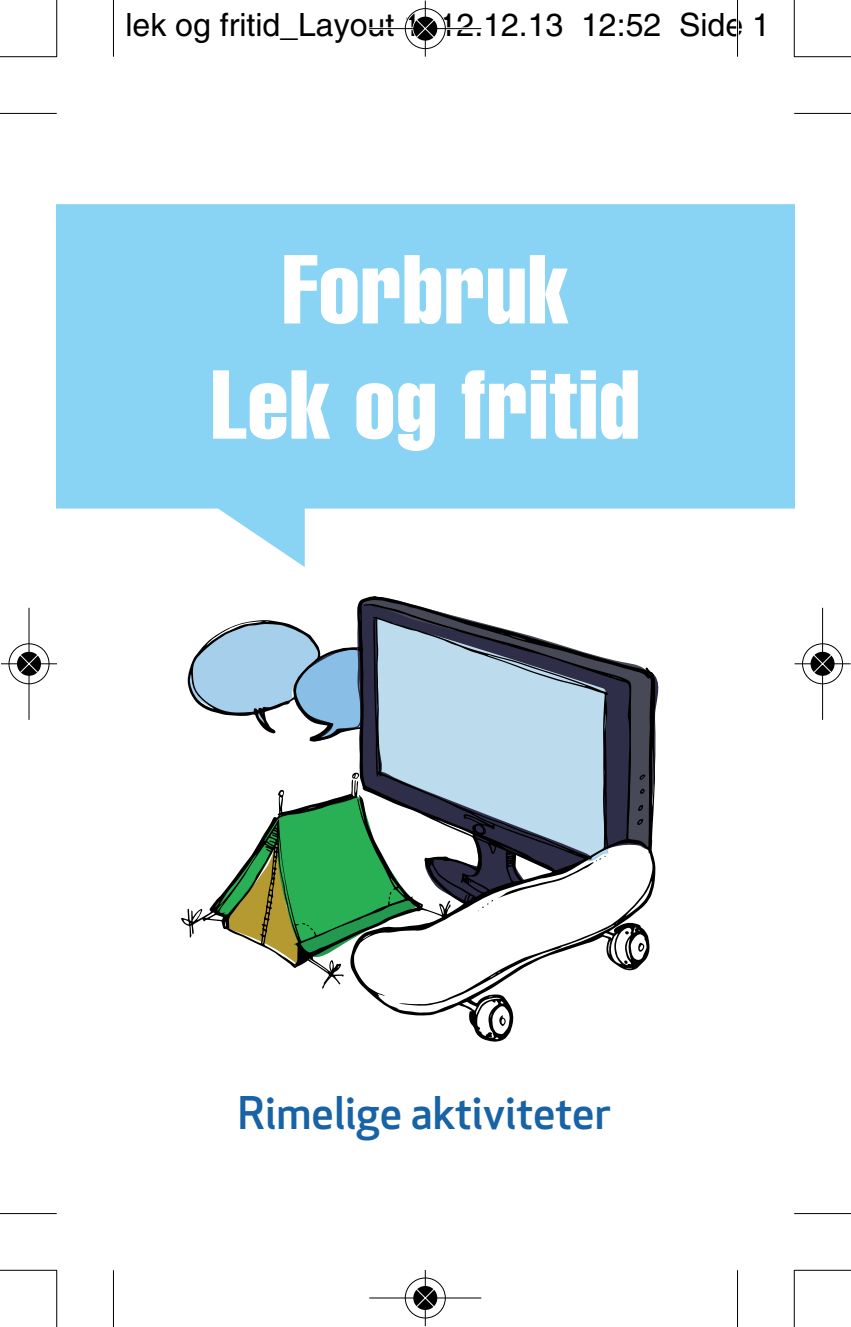
<style>
.page{position:relative;width:851px;height:1327px;background:#fff}
.page>*{position:absolute;margin:0;border:0;box-sizing:border-box;transform-origin:0 0}
.t1{font:extra-condensed 96px/115.2px "Helvetica";letter-spacing:.01em;color:#fff;text-align:center}
.t2{font:44px "Apex New PS Medium Tabular";color:#1863a5}
.t3{font:32px "Helvetica";color:#000}
</style>
<div class="page">
<svg style="left:181px;top:596px;width:474px;height:446px"></svg>
<svg style="left:351px;top:772px;width:8px;height:7px"></svg>
<svg style="left:212px;top:792px;width:216px;height:175px"></svg>
<svg style="left:478px;top:856px;width:127px;height:55px"></svg>
<svg style="left:637px;top:819px;width:6px;height:6px"></svg>
<svg style="left:637px;top:804px;width:6px;height:7px"></svg>
<svg style="left:639px;top:774px;width:6px;height:6px"></svg>
<svg style="left:639px;top:788px;width:5px;height:6px"></svg>
<svg style="left:498px;top:1015px;width:7px;height:11px"></svg>
<svg style="left:623px;top:960px;width:4px;height:4px"></svg>
<svg style="left:638px;top:942px;width:6px;height:10px"></svg>
<svg style="left:627px;top:641px;width:27px;height:38px"></svg>
<svg style="left:181px;top:619px;width:184px;height:123px"></svg>
<svg style="left:57px;top:204px;width:737px;height:363px;fill:#89d3f4"></svg>
<hr style="left:113px;top:0;width:1px;height:57px;background:#000">
<hr style="left:0;top:113px;width:57px;height:1px;background:#000">
<hr style="left:736px;top:0;width:2px;height:57px;background:#000">
<hr style="left:794px;top:113px;width:56px;height:1px;background:#000">
<hr style="left:113px;top:1270px;width:1px;height:57px;background:#000">
<hr style="left:0;top:1213px;width:57px;height:1px;background:#000">
<hr style="left:736px;top:1270px;width:2px;height:57px;background:#000">
<hr style="left:794px;top:1213px;width:56px;height:1px;background:#000">
<hr style="left:56px;top:0;width:1px;height:57px;background:#000">
<hr style="left:0;top:56px;width:57px;height:1px;background:#000">
<hr style="left:793px;top:0;width:1px;height:57px;background:#000">
<hr style="left:794px;top:56px;width:56px;height:1px;background:#000">
<hr style="left:56px;top:1270px;width:1px;height:57px;background:#000">
<hr style="left:0;top:1269px;width:57px;height:2px;background:#000">
<hr style="left:793px;top:1270px;width:1px;height:57px;background:#000">
<hr style="left:794px;top:1269px;width:56px;height:2px;background:#000">
<div style="left:404px;top:7px;width:42px;height:43px;border:3px solid #fff;border-radius:50%"></div>
<svg style="left:412px;top:16px;width:26px;height:25px"></svg>
<hr style="left:369px;top:28px;width:112px;height:1px;background:#000">
<hr style="left:424px;top:1px;width:2px;height:56px;background:#000">
<div style="left:404px;top:8px;width:42px;height:41px;border:1px solid #000;border-radius:50%"></div>
<svg style="left:413px;top:17px;width:24px;height:24px"></svg>
<svg style="left:415px;top:18px;width:20px;height:21px"></svg>
<div style="left:404px;top:1276px;width:42px;height:43px;border:3px solid #fff;border-radius:50%"></div>
<svg style="left:412px;top:1285px;width:26px;height:25px"></svg>
<hr style="left:369px;top:1297px;width:112px;height:1px;background:#000">
<hr style="left:424px;top:1270px;width:2px;height:56px;background:#000">
<div style="left:404px;top:1277px;width:42px;height:41px;border:1px solid #000;border-radius:50%"></div>
<svg style="left:413px;top:1286px;width:24px;height:24px"></svg>
<svg style="left:415px;top:1287px;width:20px;height:21px"></svg>
<div style="left:8px;top:642px;width:42px;height:43px;border:3px solid #fff;border-radius:50%"></div>
<svg style="left:16px;top:651px;width:26px;height:25px"></svg>
<hr style="left:28px;top:608px;width:2px;height:112px;background:#000">
<hr style="left:1px;top:663px;width:56px;height:1px;background:#000">
<div style="left:8px;top:643px;width:42px;height:41px;border:1px solid #000;border-radius:50%"></div>
<svg style="left:17px;top:652px;width:24px;height:24px"></svg>
<svg style="left:19px;top:653px;width:20px;height:21px"></svg>
<div style="left:801px;top:642px;width:42px;height:43px;border:3px solid #fff;border-radius:50%"></div>
<svg style="left:809px;top:651px;width:26px;height:25px"></svg>
<hr style="left:821px;top:608px;width:2px;height:112px;background:#000">
<hr style="left:794px;top:663px;width:56px;height:1px;background:#000">
<div style="left:802px;top:643px;width:40px;height:41px;border:1px solid #000;border-radius:50%"></div>
<svg style="left:810px;top:652px;width:24px;height:24px"></svg>
<svg style="left:812px;top:653px;width:20px;height:21px"></svg>
<p class="t3" style="left:125px;top:13px;width:645px">lek og fritid_Layout 1 12.12.13 12:52 Side 1</p>
<h1 class="t1" style="left:211px;top:238px;width:430px">Forbruk<br>Lek og fritid</h1>
<h2 class="t2" style="left:238px;top:1095px;width:374px">Rimelige aktiviteter</h2>
</div>
